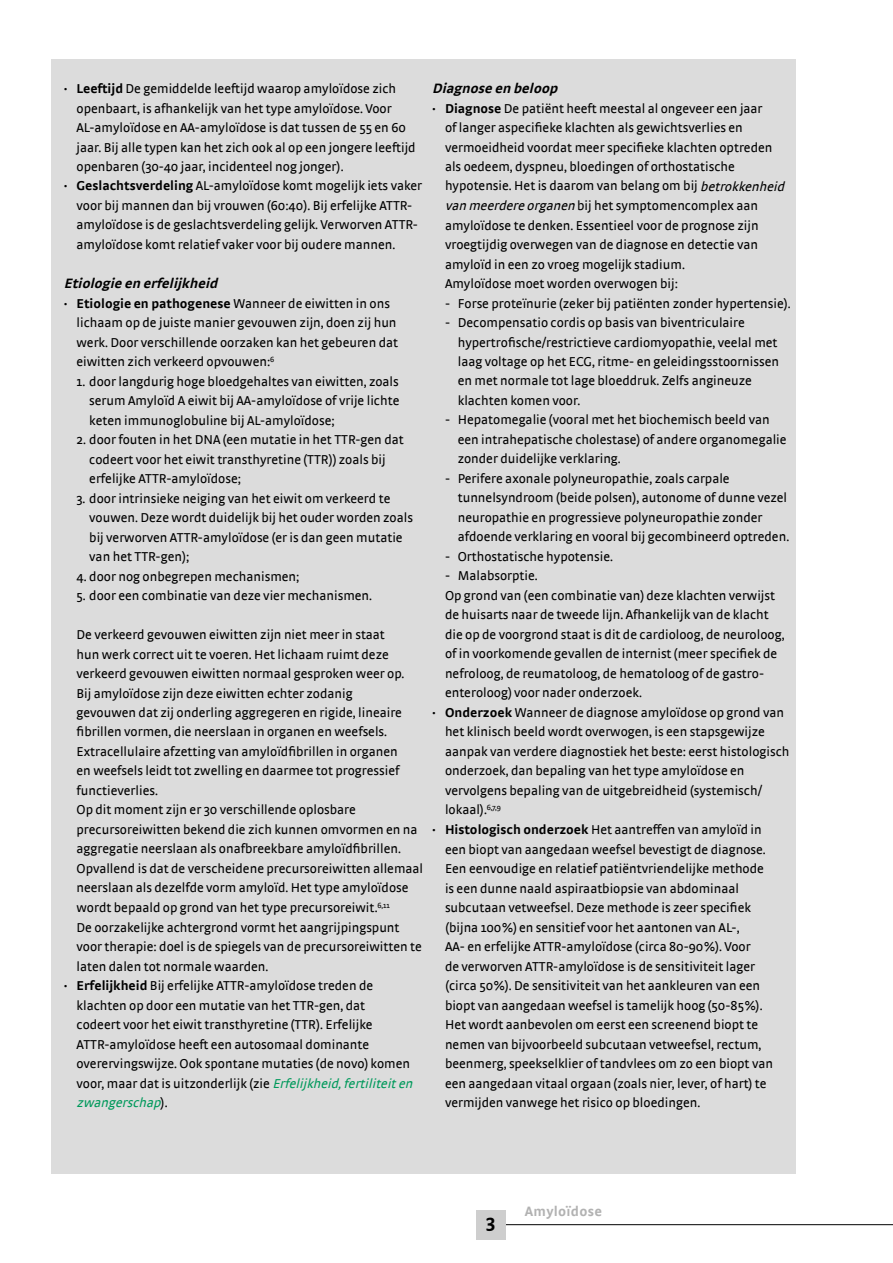
<style>
.page{position:relative;width:893px;height:1263px;background:#fff}
.page>*{position:absolute;margin:0;border:0;box-sizing:border-box;transform-origin:0 0}
.t1{font:700 19.5px "Strada";color:#000}
.t2{font:italic 700 14.25px "Strada";color:#000}
.t3{font:700 14.25px "Strada";letter-spacing:.02em;color:#b2b2b2}
.t4{font:13.5px/19.5px "Strada";color:#000}
.t5{font:italic 13.5px "Strada";color:#00995b}
.s1{font-family:"Strada TF";font-weight:700}
.s2{font-weight:700}
.s3{font-style:italic;color:#00995b}
.s4{font-style:normal;color:#000}
.s5{font-style:italic}
</style>
<div class="page">
<hr style="left:487px;top:1224px;width:406px;height:1px;background:#000">
<div style="left:476px;top:1209px;width:30px;height:30px;background:#cecece"></div>
<div style="left:51px;top:60px;width:744px;height:1114px;background:#dcdcdc"></div>
<p class="t4" style="left:64px;top:79px;width:334px"><span class="s1">·</span> <span class="s2">leeftijd</span> De gemiddelde leeftijd waarop amyloïdose zich</p>
<p class="t4" style="left:77px;top:99px;width:317px">openbaart, is afhankelijk van het type amyloïdose. Voor</p>
<p class="t4" style="left:77px;top:118px;width:331px">AL-amyloïdose en AA-amyloïdose is dat tussen de 55 en 60</p>
<p class="t4" style="left:77px;top:137px;width:341px">jaar. Bij alle typen kan het zich ook al op een jongere leeftijd</p>
<p class="t4" style="left:77px;top:157px;width:269px">openbaren (30-40 jaar, incidenteel nog jonger).</p>
<p class="t4" style="left:64px;top:176px;width:360px"><span class="s1">·</span> <span class="s2">Geslachtsverdeling</span> AL-amyloïdose komt mogelijk iets vaker</p>
<p class="t4" style="left:77px;top:196px;width:337px">voor bij mannen dan bij vrouwen (60:40). Bij erfelijke ATTR-</p>
<p class="t4" style="left:77px;top:215px;width:343px">amyloïdose is de geslachtsverdeling gelijk. Verworven ATTR-</p>
<p class="t4" style="left:77px;top:235px;width:320px">amyloïdose komt relatief vaker voor bij oudere mannen.</p>
<p class="t2" style="left:64px;top:277px;width:158px">Etiologie en erfelijkheid</p>
<p class="t4" style="left:77px;top:294px;width:323px;text-indent:-13px"><span class="s1">·</span> <span class="s2">Etiologie en pathogenese</span> Wanneer de eiwitten in ons lichaam op de juiste manier gevouwen zijn, doen zij hun werk. Door verschillende oorzaken kan het gebeuren dat eiwitten zich verkeerd opvouwen:<sup>6</sup></p>
<p class="t4" style="left:89px;top:372px;width:312px;text-align:justify;text-indent:-13px">1. door langdurig hoge bloedgehaltes van eiwitten, zoals serum Amyloïd A eiwit bij AA-amyloïdose of vrije lichte keten immunoglobuline bij AL-amyloïdose;</p>
<p class="t4" style="left:89px;top:430px;width:316px;text-indent:-13px">2. door fouten in het DNA (een mutatie in het TTR-gen dat codeert voor het eiwit transthyretine (TTR)) zoals bij erfelijke ATTR-amyloïdose;</p>
<p class="t4" style="left:89px;top:488px;width:325px;text-indent:-13px">3. door intrinsieke neiging van het eiwit om verkeerd te vouwen. Deze wordt duidelijk bij het ouder worden zoals bij verworven ATTR-amyloïdose (er is dan geen mutatie van het TTR-gen);</p>
<p class="t4" style="left:77px;top:566px;width:225px">4. door nog onbegrepen mechanismen;</p>
<p class="t4" style="left:77px;top:586px;width:297px">5. door een combinatie van deze vier mechanismen.</p>
<p class="t4" style="left:77px;top:625px;width:310px">De verkeerd gevouwen eiwitten zijn niet meer in staat</p>
<p class="t4" style="left:77px;top:644px;width:314px">hun werk correct uit te voeren. Het lichaam ruimt deze</p>
<p class="t4" style="left:77px;top:664px;width:329px">verkeerd gevouwen eiwitten normaal gesproken weer op.</p>
<p class="t4" style="left:77px;top:683px;width:278px">Bij amyloïdose zijn deze eiwitten echter zodanig</p>
<p class="t4" style="left:77px;top:703px;width:327px">gevouwen dat zij onderling aggregeren en rigide, lineaire</p>
<p class="t4" style="left:77px;top:722px;width:312px">fibrillen vormen, die neerslaan in organen en weefsels.</p>
<p class="t4" style="left:77px;top:741px;width:323px">Extracellulaire afzetting van amyloïdfibrillen in organen</p>
<p class="t4" style="left:77px;top:761px;width:324px">en weefsels leidt tot zwelling en daarmee tot progressief</p>
<p class="t4" style="left:77px;top:781px;width:83px">functieverlies.</p>
<p class="t4" style="left:77px;top:800px;width:281px">Op dit moment zijn er 30 verschillende oplosbare</p>
<p class="t4" style="left:77px;top:820px;width:343px">precursoreiwitten bekend die zich kunnen omvormen en na</p>
<p class="t4" style="left:77px;top:839px;width:326px">aggregatie neerslaan als onafbreekbare amyloïdfibrillen.</p>
<p class="t4" style="left:77px;top:859px;width:348px">Opvallend is dat de verscheidene precursoreiwitten allemaal</p>
<p class="t4" style="left:77px;top:878px;width:333px">neerslaan als dezelfde vorm amyloïd. Het type amyloïdose</p>
<p class="t4" style="left:77px;top:898px;width:315px">wordt bepaald op grond van het type precursoreiwit.<sup>6,11</sup></p>
<p class="t4" style="left:77px;top:918px;width:325px">De oorzakelijke achtergrond vormt het aangrijpingspunt</p>
<p class="t4" style="left:77px;top:937px;width:347px">voor therapie: doel is de spiegels van de precursoreiwitten te</p>
<p class="t4" style="left:77px;top:956px;width:193px">laten dalen tot normale waarden.</p>
<p class="t4" style="left:64px;top:976px;width:311px"><span class="s1">·</span> <span class="s2">Erfelijkheid</span> Bij erfelijke ATTR-amyloïdose treden de</p>
<p class="t4" style="left:77px;top:995px;width:290px">klachten op door een mutatie van het TTR-gen, dat</p>
<p class="t4" style="left:77px;top:1015px;width:298px">codeert voor het eiwit transthyretine (TTR). Erfelijke</p>
<p class="t4" style="left:77px;top:1034px;width:294px">ATTR-amyloïdose heeft een autosomaal dominante</p>
<p class="t4" style="left:77px;top:1054px;width:335px">overervingswijze. Ook spontane mutaties (de novo) komen</p>
<p class="t4" style="left:77px;top:1073px;width:341px">voor, maar dat is uitzonderlijk (zie <span class="s3">Erfelijkheid,fertiliteiten</span></p>
<p class="t5" style="left:77px;top:1096px;width:93px">zwangerschap<span class="s4">) .</span></p>
<p class="t2" style="left:432px;top:80px;width:130px">Diagnose en beloop</p>
<p class="t4" style="left:445px;top:99px;width:344px;text-indent:-13px"><span class="s1">·</span> <span class="s2">Diagnose</span> De patiënt heeft meestal al ongeveer een jaar<br>of langer aspecifieke klachten als gewichtsverlies en vermoeidheid voordat meer specifieke klachten optreden als oedeem, dyspneu, bloedingen of orthostatische hypotensie. Het is daarom van belang om bij <span class="s5">betrokkenheid van meerdere organen</span> bij het symptomencomplex aan amyloïdose te denken. Essentieel voor de prognose zijn vroegtijdig overwegen van de diagnose en detectie van amyloïd in een zo vroeg mogelijk stadium.<br>Amyloïdose moet worden overwogen bij:</p>
<p class="t4" style="left:445px;top:293px;width:347px">- Forse proteïnurie (zeker bij patiënten zonder hypertensie).</p>
<p class="t4" style="left:458px;top:313px;width:323px;text-indent:-13px">- Decompensatio cordis op basis van biventriculaire hypertrofische/restrictieve cardiomyopathie, veelal met laag voltage op het ECG, ritme- en geleidingsstoornissen en met normale tot lage bloeddruk. Zelfs angineuze klachten komen voor.</p>
<p class="t4" style="left:458px;top:410px;width:330px;text-indent:-13px">- Hepatomegalie (vooral met het biochemisch beeld van een intrahepatische cholestase) of andere organomegalie zonder duidelijke verklaring.</p>
<p class="t4" style="left:458px;top:469px;width:333px;text-indent:-13px">- Perifere axonale polyneuropathie, zoals carpale tunnelsyndroom (beide polsen), autonome of dunne vezel neuropathie en progressieve polyneuropathie zonder afdoende verklaring en vooral bij gecombineerd optreden.</p>
<p class="t4" style="left:445px;top:547px;width:170px">- Orthostatische hypotensie.</p>
<p class="t4" style="left:445px;top:566px;width:94px">- Malabsorptie.</p>
<p class="t4" style="left:445px;top:586px;width:332px">Op grond van (een combinatie van) deze klachten verwijst</p>
<p class="t4" style="left:445px;top:605px;width:325px">de huisarts naar de tweede lijn. Afhankelijk van de klacht</p>
<p class="t4" style="left:445px;top:625px;width:341px">die op de voorgrond staat is dit de cardioloog, de neuroloog,</p>
<p class="t4" style="left:445px;top:644px;width:334px">of in voorkomende gevallen de internist (meer specifiek de</p>
<p class="t4" style="left:445px;top:664px;width:321px">nefroloog, de reumatoloog, de hematoloog of de gastro-</p>
<p class="t4" style="left:445px;top:683px;width:199px">enteroloog) voor nader onderzoek.</p>
<p class="t4" style="left:432px;top:703px;width:353px"><span class="s1">·</span> <span class="s2">Onderzoek</span> Wanneer de diagnose amyloïdose op grond van</p>
<p class="t4" style="left:445px;top:722px;width:321px">het klinisch beeld wordt overwogen, is een stapsgewijze</p>
<p class="t4" style="left:445px;top:742px;width:346px">aanpak van verdere diagnostiek het beste: eerst histologisch</p>
<p class="t4" style="left:445px;top:761px;width:301px">onderzoek, dan bepaling van het type amyloïdose en</p>
<p class="t4" style="left:445px;top:781px;width:318px">vervolgens bepaling van de uitgebreidheid (systemisch/</p>
<p class="t4" style="left:445px;top:800px;width:57px">lokaal).<sup>6,7,9</sup></p>
<p class="t4" style="left:432px;top:820px;width:331px"><span class="s1">·</span> <span class="s2">Histologisch onderzoek</span> Het aantreffen van amyloïd in</p>
<p class="t4" style="left:445px;top:839px;width:322px">een biopt van aangedaan weefsel bevestigt de diagnose.</p>
<p class="t4" style="left:445px;top:859px;width:320px">Een eenvoudige en relatief patiëntvriendelijke methode</p>
<p class="t4" style="left:445px;top:878px;width:296px">is een dunne naald aspiraatbiopsie van abdominaal</p>
<p class="t4" style="left:445px;top:898px;width:308px">subcutaan vetweefsel. Deze methode is zeer specifiek</p>
<p class="t4" style="left:445px;top:917px;width:296px">(bijna 100%) en sensitief voor het aantonen van AL-,</p>
<p class="t4" style="left:445px;top:937px;width:307px">AA- en erfelijke ATTR-amyloïdose (circa 80-90%). Voor</p>
<p class="t4" style="left:445px;top:956px;width:312px">de verworven ATTR-amyloïdose is de sensitiviteit lager</p>
<p class="t4" style="left:445px;top:976px;width:317px">(circa 50%). De sensitiviteit van het aankleuren van een</p>
<p class="t4" style="left:445px;top:995px;width:319px">biopt van aangedaan weefsel is tamelijk hoog (50-85%).</p>
<p class="t4" style="left:445px;top:1015px;width:315px">Het wordt aanbevolen om eerst een screenend biopt te</p>
<p class="t4" style="left:445px;top:1034px;width:318px">nemen van bijvoorbeeld subcutaan vetweefsel, rectum,</p>
<p class="t4" style="left:445px;top:1054px;width:329px">beenmerg, speekselklier of tandvlees om zo een biopt van</p>
<p class="t4" style="left:445px;top:1073px;width:323px">een aangedaan vitaal orgaan (zoals nier, lever, of hart) te</p>
<p class="t4" style="left:445px;top:1093px;width:257px">vermijden vanwege het risico op bloedingen.</p>
<h1 class="t1" style="left:486px;top:1212px;width:11px">3</h1>
<p class="t3" style="left:525px;top:1205px;width:79px">Amyloïdose</p>
</div>
